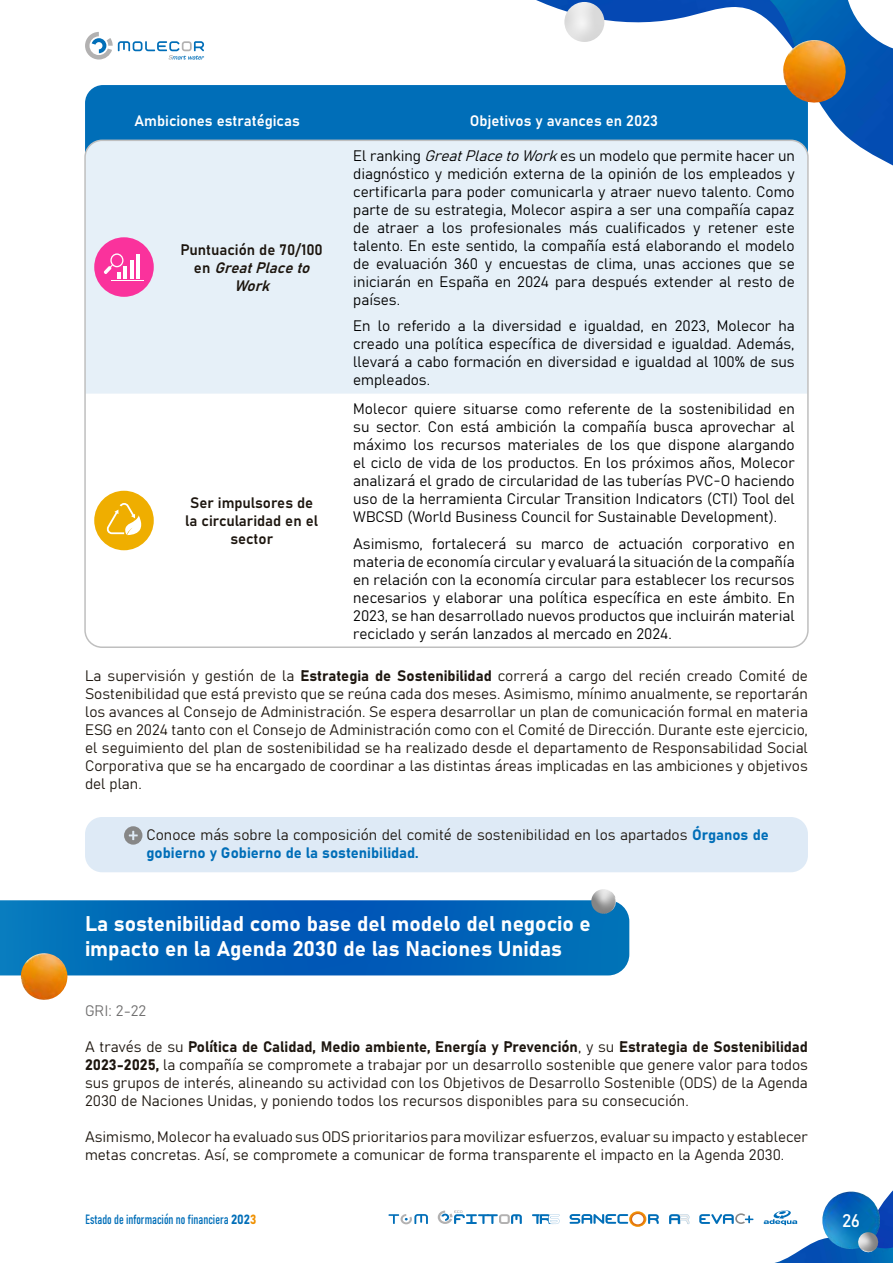
<style>
.page{position:relative;width:893px;height:1263px;background:#fff}
.page>*{position:absolute;margin:0;border:0;box-sizing:border-box;transform-origin:0 0}
.t1{font:21px/25.2px "Bahnschrift";color:#fff}
.t2{font:18px "Bahnschrift";color:#fff}
.t3{font:15px/18px "Bahnschrift";color:#000;text-align:justify}
.t4{font:15px/18px "Bahnschrift";color:#1d160f}
.t5{font:15px "Bahnschrift";color:#fff}
.t6{font:15px "Bahnschrift";color:#706f6f}
.t7{font:13.2px "Bahnschrift";color:#006eb8;scale:.91 1}
.s1{font-style:italic}
.s2{color:#006eb8}
.s3{color:#ef9000}
</style>
<div class="page">
<div style="left:85px;top:817px;width:723px;height:55px;background:#deeaf6;border-radius:17px"></div>
<img style="left:0;top:900px;width:629px;height:75px">
<img style="left:590px;top:889px;width:27px;height:26px">
<img style="left:19px;top:953px;width:51px;height:47px">
<div style="left:85px;top:85px;width:723px;height:83px;background:#006eb8;border-radius:18px"></div>
<svg style="left:124px;top:826px;width:18px;height:19px"></svg>
<div style="left:85px;top:140px;width:721px;height:254px;background:#e6f0f8"></div>
<div style="left:94px;top:237px;width:60px;height:60px;background:#fa329c;border-radius:50%"></div>
<svg style="left:104px;top:253px;width:19px;height:26px"></svg>
<hr style="left:123px;top:266px;width:4px;height:13px;background:#fff">
<hr style="left:130px;top:261px;width:4px;height:18px;background:#fff">
<hr style="left:136px;top:254px;width:4px;height:25px;background:#fff">
<hr style="left:112px;top:280px;width:32px;height:1px;background:#fff">
<div style="left:94px;top:491px;width:60px;height:59px;background:#efae00;border-radius:50%"></div>
<svg style="left:107px;top:503px;width:34px;height:32px"></svg>
<svg style="left:388px;top:1214px;width:40px;height:10px"></svg>
<svg style="left:764px;top:1210px;width:33px;height:15px"></svg>
<svg style="left:669px;top:1214px;width:20px;height:10px"></svg>
<svg style="left:699px;top:1213px;width:54px;height:11px"></svg>
<svg style="left:570px;top:1211px;width:89px;height:16px"></svg>
<svg style="left:532px;top:1214px;width:27px;height:10px"></svg>
<svg style="left:438px;top:1210px;width:84px;height:14px"></svg>
<img style="left:882px;top:1190px;width:11px;height:45px">
<img style="left:774px;top:1235px;width:119px;height:28px">
<img style="left:536px;top:0;width:80px;height:42px">
<img style="left:616px;top:0;width:277px;height:186px">
<svg style="left:843px;top:0;width:50px;height:55px"></svg>
<img style="left:564px;top:2px;width:40px;height:40px;border-radius:19px">
<img style="left:780px;top:40px;width:69px;height:66px">
<svg style="left:85px;top:32px;width:119px;height:28px"></svg>
<img style="left:819px;top:1191px;width:63px;height:61px">
<img style="left:857px;top:1232px;width:22px;height:21px">
<p class="t5" style="left:135px;top:109px;width:167px">Ambiciones estratégicas</p>
<p class="t5" style="left:470px;top:109px;width:190px">Objetivos y avances en 2023</p>
<p class="t4" style="left:181px;top:240px;width:144px;text-align:center">Puntuación de 70/100 e n <span class="s1">GreatPlaceto<br>Work</span></p>
<p class="t3" style="left:353px;top:145px;width:443px">El ranking <span class="s1">GreatPlacetoWork</span>es un modelo que permite hacer un diagnóstico y medición externa de la opinión de los empleados y certificarla para poder comunicarla y atraer nuevo talento. Como parte de su estrategia, Molecor aspira a ser una compañía capaz de atraer a los profesionales más cualificados y retener este talento. En este sentido, la compañía está elaborando el modelo de evaluación 360 y encuestas de clima, unas acciones que se iniciarán en España en 2024 para después extender al resto de países.</p>
<p class="t3" style="left:353px;top:316px;width:443px">En lo referido a la diversidad e igualdad, en 2023, Molecor ha creado una política específica de diversidad e igualdad. Además, llevará a cabo formación en diversidad e igualdad al 100% de sus empleados.</p>
<p class="t3" style="left:353px;top:399px;width:443px">Molecor quiere situarse como referente de la sostenibilidad en su sector. Con está ambición la compañía busca aprovechar al máximo los recursos materiales de los que dispone alargando el ciclo de vida de los productos. En los próximos años, Molecor analizará el grado de circularidad de las tuberías PVC-O haciendo uso de la herramienta Circular Transition Indicators (CTI) Tool del WBCSD (World Business Council for Sustainable Development).</p>
<p class="t3" style="left:353px;top:533px;width:443px">Asimismo, fortalecerá su marco de actuación corporativo en materia de economía circular y evaluará la situación de la compañía en relación con la economía circular para establecer los recursos necesarios y elaborar una política específica en este ámbito. En 2023, se han desarrollado nuevos productos que incluirán material reciclado y serán lanzados al mercado en 2024.</p>
<p class="t4" style="left:85px;top:665px;width:724px;text-align:justify">La supervisión y gestión de la Estrategia de Sostenibilidad correrá a cargo del recién creado Comité de Sostenibilidad que está previsto que se reúna cada dos meses. Asimismo, mínimo anualmente, se reportarán los avances al Consejo de Administración. Se espera desarrollar un plan de comunicación formal en materia ESG en 2024 tanto con el Consejo de Administración como con el Comité de Dirección. Durante este ejercicio, el seguimiento del plan de sostenibilidad se ha realizado desde el departamento de Responsabilidad Social Corporativa que se ha encargado de coordinar a las distintas áreas implicadas en las ambiciones y objetivos del plan.</p>
<p class="t4" style="left:185px;top:493px;width:134px;text-align:center">Ser impulsores de la circularidad en el sector</p>
<p class="t4" style="left:146px;top:825px;width:624px">Conoce más sobre la composición del comité de sostenibilidad en los apartados <span class="s2">Órganos de gobierno y Gobierno de la sostenibilidad.</span></p>
<h1 class="t1" style="left:85px;top:910px;width:507px">La sostenibilidad como base del modelo del negocio e impacto en la Agenda 2030 de las Naciones Unidas</h1>
<p class="t6" style="left:85px;top:1000px;width:63px">GRI: 2-22</p>
<p class="t4" style="left:85px;top:1037px;width:724px;text-align:justify">A través de su Política de Calidad, Medio ambiente, Energía y Prevención, y su Estrategia de Sostenibilidad 2023-2025, la compañía se compromete a trabajar por un desarrollo sostenible que genere valor para todos sus grupos de interés, alineando su actividad con los Objetivos de Desarrollo Sostenible (ODS) de la Agenda 2030 de Naciones Unidas, y poniendo todos los recursos disponibles para su consecución.</p>
<p class="t4" style="left:85px;top:1127px;width:724px">Asimismo, Molecor ha evaluado sus ODS prioritarios para movilizar esfuerzos, evaluar su impacto y establecer metas concretas. Así, se compromete a comunicar de forma transparente el impacto en la Agenda 2030.</p>
<p class="t7" style="left:86px;top:1209px;width:189px">Estado de información no financiera 202<span class="s3">3</span></p>
<p class="t2" style="left:842px;top:1207px;width:20px">26</p>
</div>
